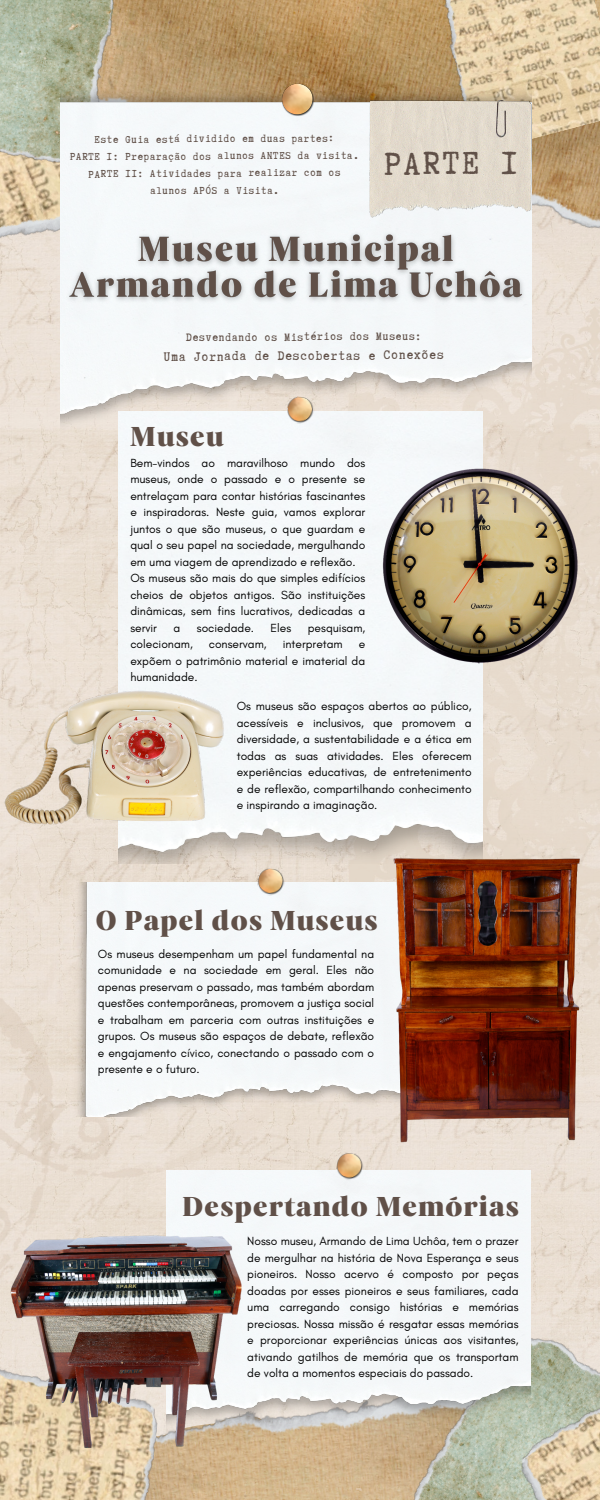
<style>
.page{position:relative;width:600px;height:1500px;background:#fff}
.page>*{position:absolute;margin:0;border:0;box-sizing:border-box;transform-origin:0 0}
.t1{font:37.8px "Truetypewriter Polygl OTT";letter-spacing:.06em;color:#605048}
.t2{font:28px "Carelia Upright";letter-spacing:.025em;color:#605048}
.t3{font:14.8px "Truetypewriter Polygl OTT";letter-spacing:.06em;color:#605048}
.t4{font:12.8px "Truetypewriter Polygl OTT";letter-spacing:.06em;color:#605048}
.t5{font:12px/16.5px "Glacial Indifference";color:#000;text-align:justify}
.t6{font:12px/17.2px "Truetypewriter Polygl OTT";letter-spacing:.065em;color:#605048;text-align:center}
</style>
<div class="page">
<img style="left:0;top:278px;width:600px;height:1025px">
<img style="left:7px;top:0;width:593px;height:278px">
<img style="left:412px;top:0;width:188px;height:155px">
<img style="left:0;top:0;width:144px;height:178px">
<img style="left:60px;top:85px;width:472px;height:348px">
<img style="left:282px;top:83px;width:32px;height:34px">
<img style="left:119px;top:412px;width:363px;height:452px">
<img style="left:286px;top:396px;width:30px;height:29px">
<img style="left:72px;top:882px;width:302px;height:234px">
<img style="left:163px;top:1448px;width:220px;height:52px">
<img style="left:383px;top:1303px;width:217px;height:197px">
<img style="left:166px;top:1170px;width:365px;height:278px">
<img style="left:0;top:1455px;width:163px;height:45px">
<img style="left:335px;top:1152px;width:30px;height:30px">
<img style="left:257px;top:867px;width:29px;height:30px">
<img style="left:490px;top:1357px;width:110px;height:143px">
<img style="left:370px;top:456px;width:210px;height:219px">
<img style="left:374px;top:855px;width:216px;height:293px">
<img style="left:0;top:687px;width:228px;height:157px">
<img style="left:0;top:1228px;width:252px;height:227px">
<img style="left:370px;top:100px;width:162px;height:118px">
<img style="left:60px;top:213px;width:471px;height:115px">
<p class="t6" style="left:95px;top:130px;width:241px">Este Guia está dividido em duas partes:</p>
<p class="t6" style="left:70px;top:147px;width:290px">PARTE I: Preparação dos alunos ANTES da visita.</p>
<p class="t6" style="left:89px;top:165px;width:253px">PARTE II: Atividades para realizar com os alunos APÓS a Visita.</p>
<p class="t1" style="left:384px;top:144px;width:135px">PARTE I</p>
<p class="t4" style="left:186px;top:330px;width:237px">Desvendando os Mistérios dos Museus:</p>
<p class="t3" style="left:164px;top:348px;width:281px">Uma Jornada de Descobertas e Conexões</p>
<p class="t2" style="left:130px;top:420px;width:95px">Museu</p>
<h3 class="t5" style="left:130px;top:454px;width:236px">Bem-vindos ao maravilhoso mundo dos museus, onde o passado e o presente se entrelaçam para contar histórias fascinantes e inspiradoras. Neste guia, vamos explorar juntos o que são museus, o que guardam e qual o seu papel na sociedade, mergulhando em uma viagem de aprendizado e reflexão.</h3>
<p class="t5" style="left:130px;top:570px;width:236px">Os museus são mais do que simples edifícios cheios de objetos antigos. São instituições dinâmicas, sem fins lucrativos, dedicadas a servir</p>
<p class="t5" style="left:174px;top:619px;width:8px">a</p>
<p class="t5" style="left:197px;top:619px;width:59px">sociedade.</p>
<p class="t5" style="left:271px;top:619px;width:22px">Eles</p>
<p class="t5" style="left:308px;top:619px;width:59px">pesquisam,</p>
<p class="t5" style="left:130px;top:636px;width:64px">colecionam,</p>
<p class="t5" style="left:209px;top:636px;width:59px">conservam,</p>
<p class="t5" style="left:283px;top:636px;width:62px">interpretam</p>
<p class="t5" style="left:130px;top:636px;width:236px;text-indent:228px">e expõem o patrimônio material e imaterial da humanidade.</p>
<h3 class="t5" style="left:237px;top:698px;width:236px">Os museus são espaços abertos ao público, acessíveis e inclusivos, que promovem a diversidade, a sustentabilidade e a ética em todas as suas atividades. Eles oferecem experiências educativas, de entretenimento e de reflexão, compartilhando conhecimento e inspirando a imaginação.</h3>
<p class="t2" style="left:96px;top:904px;width:284px">O Papel dos Museus</p>
<p class="t5" style="left:98px;top:945px;width:278px">Os museus desempenham um papel fundamental na comunidade e na sociedade em geral. Eles não apenas preservam o passado, mas também abordam questões contemporâneas, promovem a justiça social e trabalham em parceria com outras instituições e grupos. Os museus são espaços de debate, reflexão e engajamento cívico, conectando o passado com o presente e o futuro.</p>
<p class="t2" style="left:182px;top:1190px;width:339px">Despertando Memórias</p>
<p class="t5" style="left:247px;top:1233px;width:273px">Nosso museu, Armando de Lima Uchôa, tem o prazer de mergulhar na história de Nova Esperança e seus pioneiros. Nosso acervo é composto por peças doadas por esses pioneiros e seus familiares, cada uma carregando consigo histórias e memórias preciosas. Nossa missão é resgatar essas memórias e proporcionar experiências únicas aos visitantes, ativando gatilhos de memória que os transportam de volta a momentos especiais do passado.</p>
</div>
